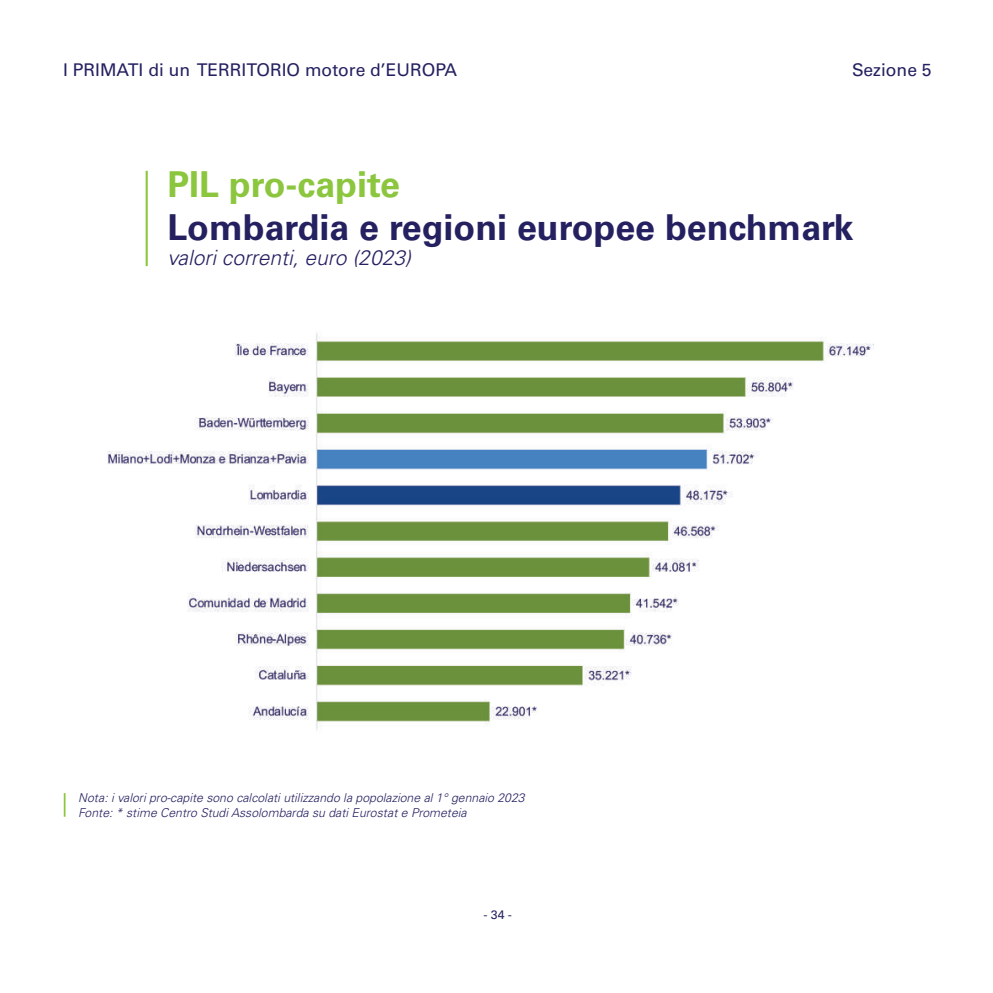
<style>
.page{position:relative;width:993px;height:993px;background:#fff}
.page>*{position:absolute;margin:0;border:0;box-sizing:border-box;transform-origin:0 0}
.t1{font:700 35.7px "Univers LT Std";color:#252161}
.t2{font:700 35.7px "Univers LT Std";color:#8bc63e}
.t3{font:italic 300 21px "Univers LT Std";color:#252161}
.t4{font:17.5px "Univers LT Std";color:#252161}
.t5{font:italic 300 12.25px/14.7px "Univers LT Std";color:#252161}
.t6{font:12.25px "Univers LT Std";color:#252161}
</style>
<div class="page">
<hr style="left:146px;top:171px;width:2px;height:95px;background:#8bc63e">
<img style="left:107px;top:332px;width:767px;height:398px">
<svg style="left:64px;top:793px;width:1px;height:23px"></svg>
<h3 class="t4" style="left:63px;top:59px;width:395px">I PRIMATI di un TERRITORIO motore d’EUROPA</h3>
<h3 class="t4" style="left:851px;top:59px;width:81px">Sezione 5</h3>
<h1 class="t2" style="left:167px;top:163px;width:234px">PIL pro-capite</h1>
<h1 class="t1" style="left:167px;top:206px;width:687px">Lombardia e regioni europee benchmark</h1>
<h2 class="t3" style="left:167px;top:244px;width:245px">valori correnti, euro (2023)</h2>
<p class="t5" style="left:78px;top:790px;width:448px">Nota: i valori pro-capite sono calcolati utilizzando la popolazione al 1° gennaio 2023<br>Fonte: * stime Centro Studi Assolombarda su dati Eurostat e Prometeia</p>
<p class="t6" style="left:483px;top:906px;width:30px">- 34 -</p>
</div>
